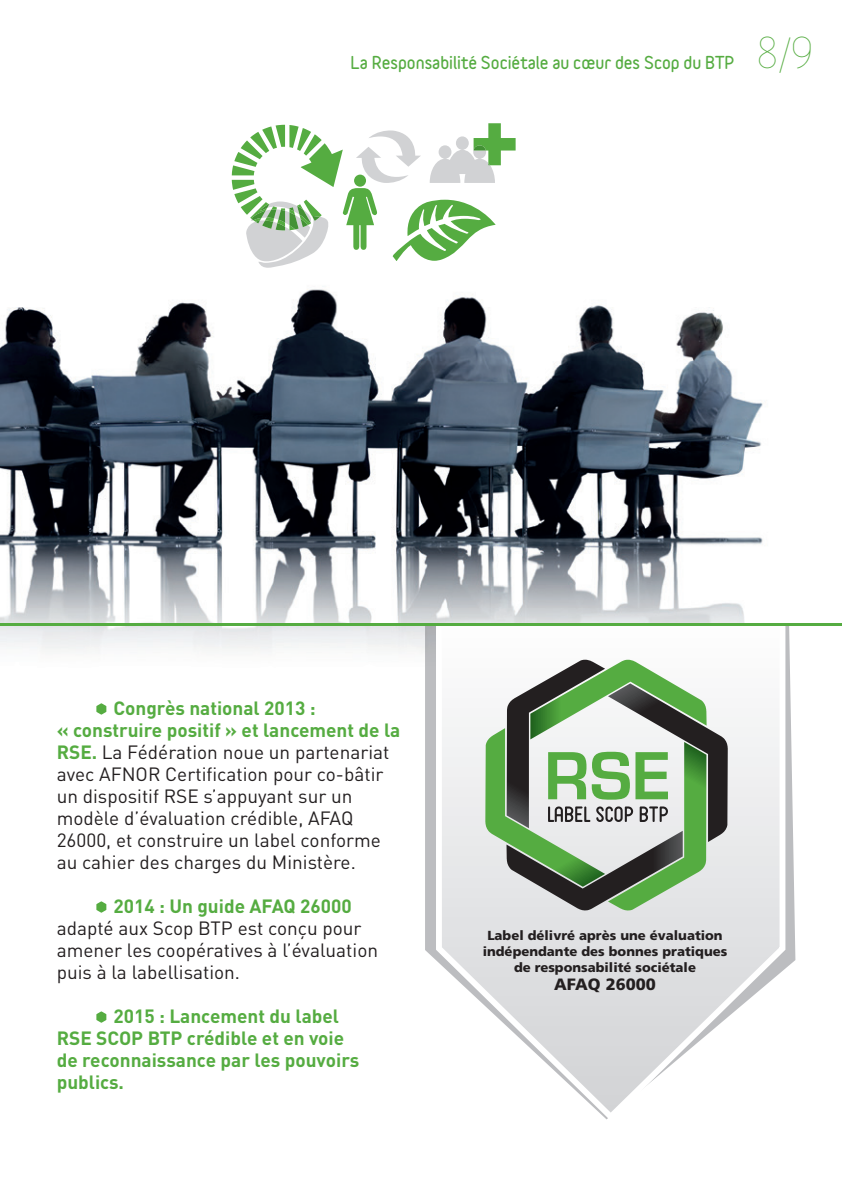
<style>
.page{position:relative;width:842px;height:1191px;background:#fff}
.page>*{position:absolute;margin:0;border:0;box-sizing:border-box;transform-origin:0 0}
.t1{font:300 42px "Variable";color:#55ac41}
.t2{font:19px/22px "DINOT";color:#231f20}
.t3{font:700 19px/22px "DINOT";color:#55ac41}
.t4{font:900 16.4px "Frutiger";color:#231f20}
.t5{font:900 16px "Variable";color:#55ac41}
.t6{font:900 13.2px/15.8px "Frutiger";color:#231f20;text-align:center}
.s1{font-weight:700;color:#55ac41}
</style>
<div class="page">
<img style="left:0;top:289px;width:842px;height:399px">
<svg style="left:96px;top:703px;width:10px;height:11px"></svg>
<svg style="left:96px;top:901px;width:10px;height:11px"></svg>
<svg style="left:96px;top:1011px;width:10px;height:11px"></svg>
<svg style="left:232px;top:123px;width:284px;height:145px"></svg>
<svg style="left:425px;top:688px;width:370px;height:281px;background:#c6c7c9"></svg>
<img style="left:425px;top:625px;width:365px;height:63px">
<svg style="left:436px;top:625px;width:349px;height:495px"></svg>
<svg style="left:485px;top:659px;width:243px;height:252px"></svg>
<hr style="left:0;top:623px;width:842px;height:2px;background:#55ac41">
<p class="t5" style="left:351px;top:52px;width:385px">La Responsabilité Sociétale au cœur des Scop du BTP</p>
<h1 class="t1" style="left:756px;top:28px;width:59px">8/9</h1>
<p class="t2" style="left:57px;top:696px;width:345px;text-indent:57px"><span class="s1">Congrès national 2013 :<br>« construire positif » et lancement de la RSE.</span> La Fédération noue un partenariat avec AFNOR Certification pour co-bâtir un dispositif RSE s’appuyant sur un modèle d’évaluation crédible, AFAQ 26000, et construire un label conforme au cahier des charges du Ministère.</p>
<p class="t3" style="left:113px;top:894px;width:240px">2014 : Un guide AFAQ 26000</p>
<p class="t2" style="left:57px;top:916px;width:323px">adapté aux Scop BTP est conçu pour amener les coopératives à l’évaluation puis à la labellisation.</p>
<p class="t3" style="left:57px;top:1004px;width:304px;text-indent:57px">2015 : Lancement du label<br>RSE SCOP BTP crédible et en voie de reconnaissance par les pouvoirs publics.</p>
<p class="t6" style="left:483px;top:927px;width:246px">Label délivré après une évaluation indépendante des bonnes pratiques de responsabilité sociétale</p>
<p class="t4" style="left:554px;top:974px;width:103px">AFAQ 26000</p>
</div>
